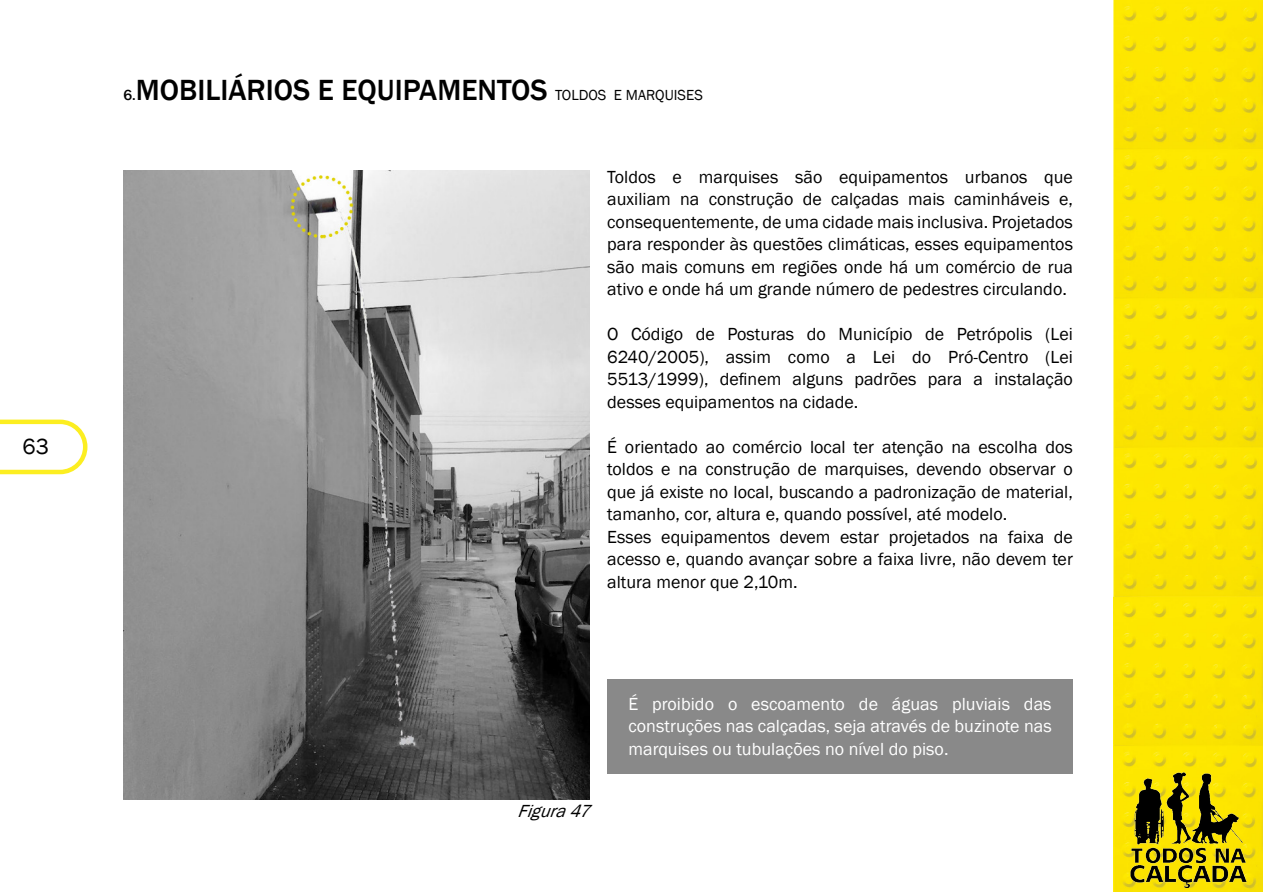
<style>
.page{position:relative;width:1263px;height:893px;background:#fff}
.page>*{position:absolute;margin:0;border:0;box-sizing:border-box;transform-origin:0 0}
.t1{font:500 30px "Franklin Gothic";color:#000}
.t2{font:22.5px "Franklin Gothic";color:#000}
.t3{font:18px/22.5px "Franklin Gothic";color:#000;text-align:justify}
.t4{font:18px/22.5px "Franklin Gothic";color:#fff;text-align:justify}
.t5{font:italic 18px "Franklin Gothic";color:#000}
.s1{font-size:15px}
.s2{font-weight:400;font-size:15px}
</style>
<div class="page">
<img style="left:1113px;top:0;width:150px;height:892px">
<svg style="left:1px;top:419px;width:86px;height:55px"></svg>
<img style="left:1113px;top:723px;width:150px;height:165px">
<img style="left:0;top:0;width:1px;height:893px">
<div style="left:607px;top:679px;width:466px;height:95px;background:#898989"></div>
<img style="left:124px;top:170px;width:465px;height:629px">
<p class="t2" style="left:22px;top:432px;width:28px">63</p>
<h1 class="t1" style="left:124px;top:71px;width:581px"><span class="s1">6.</span>MOBILIÁRIOS E EQUIPAMENTOS <span class="s2">TOLDOS E MARQUISES</span></h1>
<p class="t3" style="left:607px;top:166px;width:467px">Toldos e marquises são equipamentos urbanos que auxiliam na construção de calçadas mais caminháveis e, consequentemente, de uma cidade mais inclusiva. Projetados para responder às questões climáticas, esses equipamentos são mais comuns em regiões onde há um comércio de rua ativo e onde há um grande número de pedestres circulando.</p>
<p class="t3" style="left:607px;top:323px;width:467px">O Código de Posturas do Município de Petrópolis (Lei 6240/2005), assim como a Lei do Pró-Centro (Lei 5513/1999), definem alguns padrões para a instalação desses equipamentos na cidade.</p>
<p class="t3" style="left:607px;top:436px;width:467px;text-align:left">É orientado ao comércio local ter atenção na escolha dos toldos e na construção de marquises, devendo observar o que já existe no local, buscando a padronização de material, tamanho, cor, altura e, quando possível, até modelo.<br>Esses equipamentos devem estar projetados na faixa de acesso e, quando avançar sobre a faixa livre, não devem ter altura menor que 2,10m.</p>
<p class="t5" style="left:517px;top:800px;width:82px">Figura47</p>
<p class="t4" style="left:628px;top:693px;width:425px">É proibido o escoamento de águas pluviais das construções nas calçadas, seja através de buzinote nas marquises ou tubulações no nível do piso.</p>
</div>
